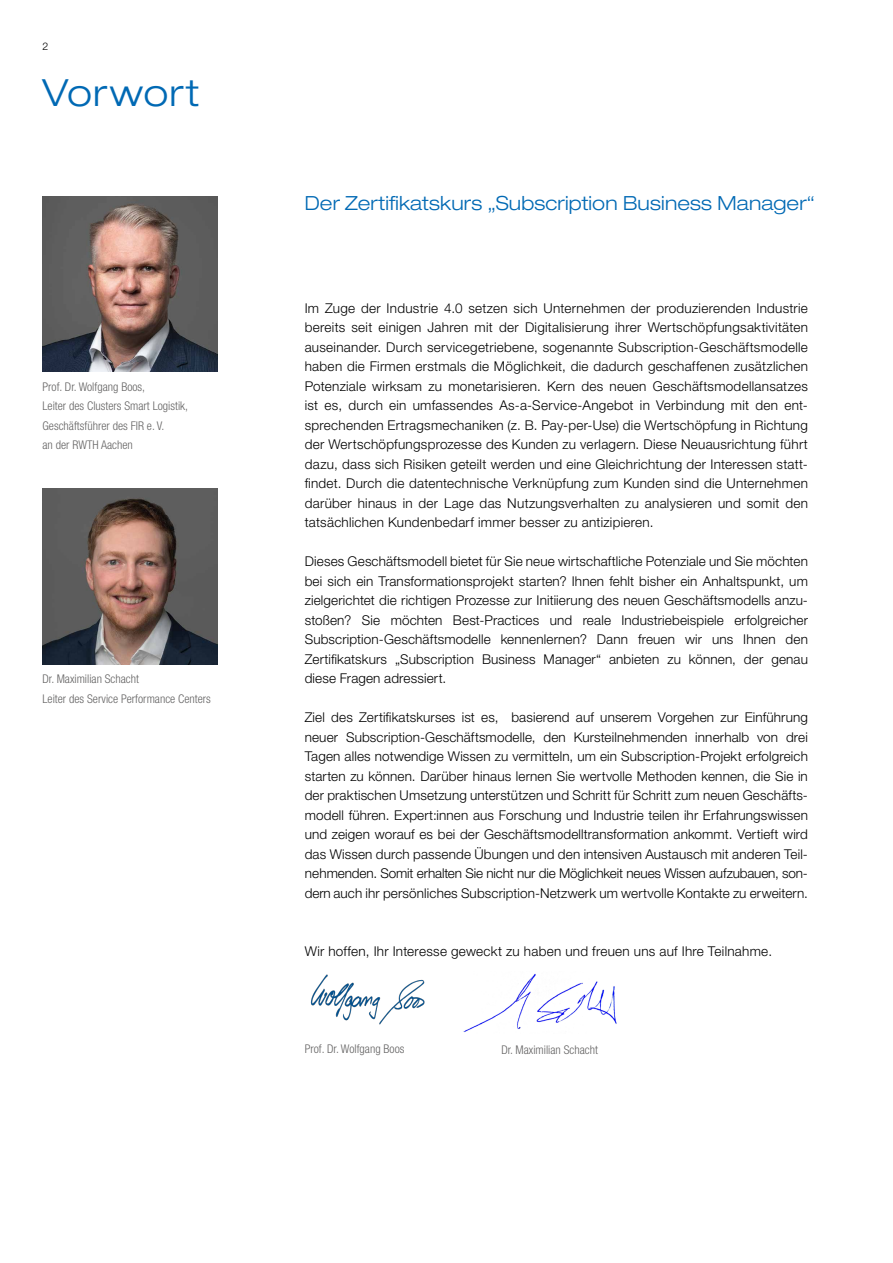
<style>
.page{position:relative;width:893px;height:1263px;background:#fff}
.page>*{position:absolute;margin:0;border:0;box-sizing:border-box;transform-origin:0 0}
.t1{font:300 expanded 37.5px "Helvetica Neue LT Std";letter-spacing:.03em;color:#0069b4}
.t2{font:300 expanded 19.5px "Helvetica Neue LT Std";letter-spacing:.005em;color:#0069b4}
.t3{font:300 13.5px/19.5px "Helvetica Neue LT Std";letter-spacing:.015em;color:#000;text-align:justify}
.t4{font:300 condensed 12px/19.5px "Helvetica Neue LT Std";color:#646363}
.t5{font:300 10.5px "Helvetica Neue LT Std";color:#000}
</style>
<div class="page">
<img style="left:43px;top:196px;width:175px;height:175px">
<img style="left:463px;top:974px;width:154px;height:58px">
<img style="left:310px;top:974px;width:115px;height:51px">
<img style="left:43px;top:489px;width:175px;height:175px">
<p class="t5" style="left:43px;top:40px;width:7px">2</p>
<h1 class="t1" style="left:43px;top:70px;width:158px">Vorwort</h1>
<p class="t4" style="left:43px;top:377px;width:147px">Prof. Dr. Wolfgang Boos,<br>Leiter des Clusters Smart Logistik,<br>Geschäftsführer des FIR e. V.<br>an der RWTH Aachen</p>
<p class="t4" style="left:43px;top:669px;width:170px">Dr. Maximilian Schacht<br>Leiter des Service Performance Centers</p>
<h2 class="t2" style="left:305px;top:191px;width:511px">Der Zertifikatskurs „Subscription Business Manager“</h2>
<p class="t3" style="left:305px;top:298px;width:505px">Im Zuge der Industrie 4.0 setzen sich Unternehmen der produzierenden Industrie bereits seit einigen Jahren mit der Digitalisierung ihrer Wertschöpfungsaktivitäten auseinander. Durch servicegetriebene, sogenannte Subscription-Geschäftsmodelle haben die Firmen erstmals die Möglichkeit, die dadurch geschaffenen zusätzlichen Potenziale wirksam zu monetarisieren. Kern des neuen Geschäftsmodellansatzes ist es, durch ein umfassendes As-a-Service-Angebot in Verbindung mit den ent&shy;sprechenden Ertragsmechaniken (z. B. Pay-per-Use) die Wertschöpfung in Richtung der Wertschöpfungsprozesse des Kunden zu verlagern. Diese Neuausrichtung führt dazu, dass sich Risiken geteilt werden und eine Gleichrichtung der Interessen statt&shy;findet. Durch die datentechnische Verknüpfung zum Kunden sind die Unternehmen darüber hinaus in der Lage das Nutzungsverhalten zu analysieren und somit den tatsächlichen Kundenbedarf immer besser zu antizipieren.</p>
<p class="t3" style="left:305px;top:552px;width:505px">Dieses Geschäftsmodell bietet für Sie neue wirtschaftliche Potenziale und Sie möchten bei sich ein Transformationsprojekt starten? Ihnen fehlt bisher ein Anhaltspunkt, um zielgerichtet die richtigen Prozesse zur Initiierung des neuen Geschäftsmodells anzu&shy;stoßen? Sie möchten Best-Practices und reale Industriebeispiele erfolgreicher Subscription-Geschäftsmodelle kennenlernen? Dann freuen wir uns Ihnen den Zertifikatskurs „Subscription Business Manager“ anbieten zu können, der genau diese Fragen adressiert.</p>
<p class="t3" style="left:305px;top:707px;width:505px">Ziel des Zertifikatskurses ist es, basierend auf unserem Vorgehen zur Einführung neuer Subscription-Geschäftsmodelle, den Kursteilnehmenden innerhalb von drei Tagen alles notwendige Wissen zu vermitteln, um ein Subscription-Projekt erfolgreich starten zu können. Darüber hinaus lernen Sie wertvolle Methoden kennen, die Sie in der praktischen Umsetzung unterstützen und Schritt für Schritt zum neuen Geschäfts&shy;modell führen. Expert:innen aus Forschung und Industrie teilen ihr Erfahrungswissen und zeigen worauf es bei der Geschäftsmodelltransformation ankommt. Vertieft wird das Wissen durch passende Übungen und den intensiven Austausch mit anderen Teil&shy;nehmenden. Somit erhalten Sie nicht nur die Möglichkeit neues Wissen aufzubauen, son&shy;dern auch ihr persönliches Subscription-Netzwerk um wertvolle Kontakte zu erweitern.</p>
<p class="t3" style="left:305px;top:941px;width:469px">Wir hoffen, Ihr Interesse geweckt zu haben und freuen uns auf Ihre Teilnahme.</p>
<p class="t4" style="left:305px;top:1039px;width:101px">Prof. Dr. Wolfgang Boos</p>
<p class="t4" style="left:501px;top:1040px;width:98px">Dr. Maximilian Schacht</p>
</div>
